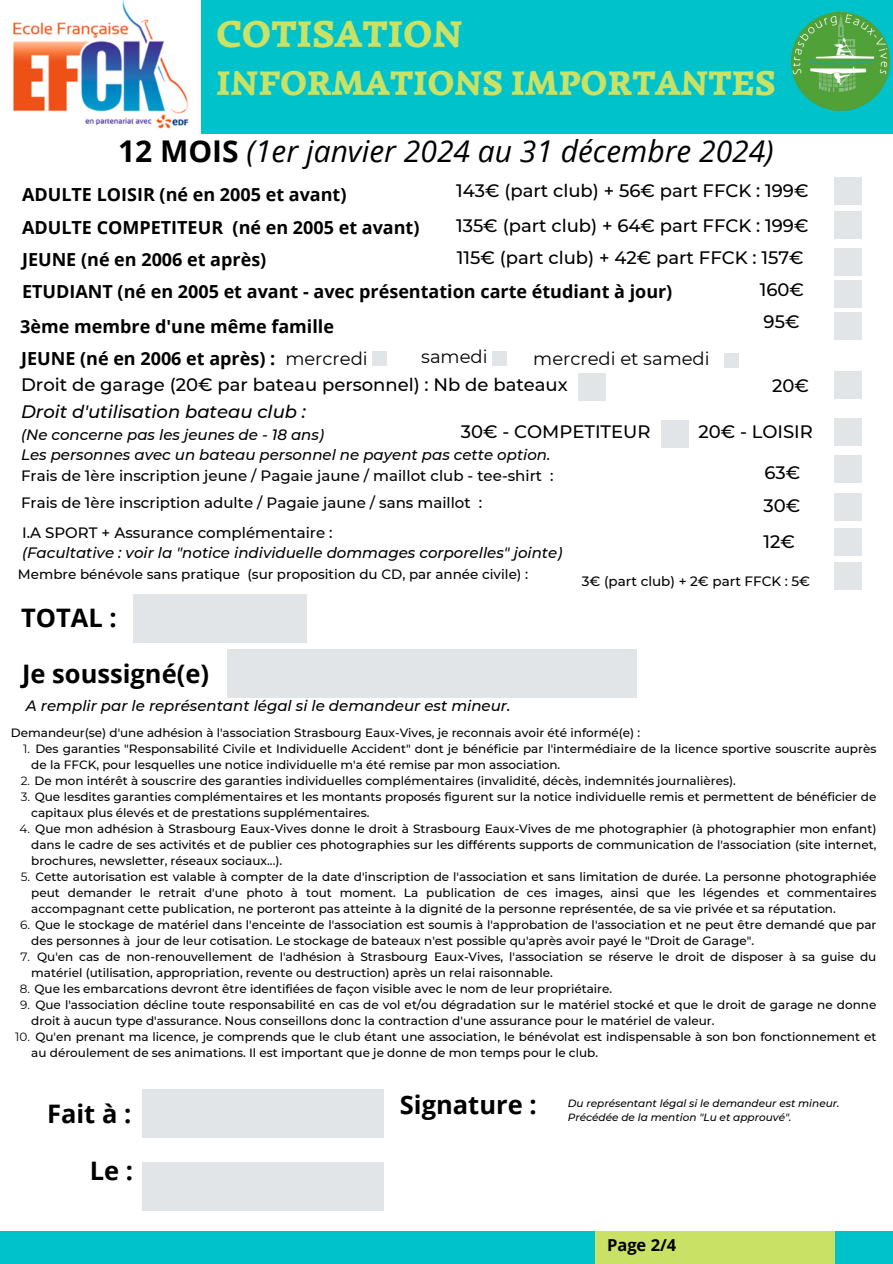
<style>
.page{position:relative;width:893px;height:1264px;background:#fff}
.page>*{position:absolute;margin:0;border:0;box-sizing:border-box;transform-origin:0 0}
.t1{font:italic 900 37.5px "Simonetta";color:#c9e265}
.t2{font:italic 900 34.5px "Simonetta";color:#c9e265}
.t3{font:italic 30px "Open Sans";color:#000}
.t4{font:700 25.5px "Open Sans";color:#000}
.t5{font:700 18px "Open Sans";color:#000}
.t6{font:500 18px "Montserrat";color:#000}
.t7{font:18px "Montserrat";color:#000}
.t8{font:italic 500 18px "Montserrat";color:#000}
.t9{font:700 16.5px "Open Sans";color:#000}
.t10{font:italic 500 15px "Montserrat";color:#000}
.t11{font:500 15px "Montserrat";color:#000}
.t12{font:500 13.5px "Montserrat";color:#000}
.t13{font:500 12px/16px "Montserrat";color:#000}
.t14{font:12px "Montserrat";color:#000}
.t15{font:italic 500 10.5px "Montserrat";color:#000}
.s1{font-weight:700;font-style:normal}
.s2{font-weight:400}
</style>
<div class="page">
<div style="left:0;top:0;width:892px;height:133px;background:#00c2cb"></div>
<div style="left:0;top:1231px;width:892px;height:32px;background:#00c2cb"></div>
<div style="left:595px;top:1231px;width:239px;height:32px;background:#c9e265"></div>
<img style="left:791px;top:12px;width:98px;height:98px">
<img style="left:0;top:0;width:201px;height:133px">
<div style="left:834px;top:312px;width:27px;height:27px;background:#e1e5e7"></div>
<div style="left:834px;top:528px;width:27px;height:27px;background:#e1e5e7"></div>
<div style="left:834px;top:562px;width:27px;height:27px;background:#e1e5e7"></div>
<div style="left:133px;top:594px;width:174px;height:48px;background:#e1e5e7"></div>
<div style="left:227px;top:649px;width:409px;height:49px;background:#e1e5e7"></div>
<div style="left:143px;top:1089px;width:241px;height:48px;background:#e1e5e7"></div>
<div style="left:143px;top:1161px;width:241px;height:49px;background:#e1e5e7"></div>
<div style="left:834px;top:177px;width:27px;height:27px;background:#e1e5e7"></div>
<div style="left:834px;top:211px;width:27px;height:27px;background:#e1e5e7"></div>
<div style="left:834px;top:248px;width:27px;height:27px;background:#e1e5e7"></div>
<div style="left:834px;top:280px;width:27px;height:27px;background:#e1e5e7"></div>
<div style="left:661px;top:420px;width:27px;height:27px;background:#e1e5e7"></div>
<div style="left:834px;top:418px;width:27px;height:27px;background:#e1e5e7"></div>
<div style="left:834px;top:371px;width:27px;height:27px;background:#e1e5e7"></div>
<div style="left:834px;top:493px;width:27px;height:27px;background:#e1e5e7"></div>
<div style="left:372px;top:351px;width:14px;height:15px;background:#e1e5e7"></div>
<div style="left:492px;top:351px;width:15px;height:15px;background:#e1e5e7"></div>
<div style="left:724px;top:353px;width:15px;height:15px;background:#e1e5e7"></div>
<div style="left:834px;top:456px;width:27px;height:27px;background:#e1e5e7"></div>
<div style="left:579px;top:373px;width:27px;height:27px;background:#e1e5e7"></div>
<p class="t1" style="left:216px;top:11px;width:248px">COTISATION</p>
<p class="t2" style="left:216px;top:62px;width:561px">INFORMATIONS IMPORTANTES</p>
<p class="t3" style="left:118px;top:130px;width:657px"><span class="s1">12 MOIS</span> (1er janvier 2024 au 31 décembre 2024)</p>
<p class="t5" style="left:22px;top:181px;width:326px">ADULTE LOISIR (né en 2005 et avant)</p>
<p class="t6" style="left:456px;top:180px;width:354px">143€ (part club) + 56€ part FFCK : 199€</p>
<p class="t5" style="left:22px;top:215px;width:399px">ADULTE COMPETITEUR (né en 2005 et avant)</p>
<p class="t6" style="left:456px;top:215px;width:354px">135€ (part club) + 64€ part FFCK : 199€</p>
<p class="t5" style="left:22px;top:246px;width:246px">JEUNE (né en 2006 et après)</p>
<p class="t6" style="left:456px;top:246px;width:348px">115€ (part club) + 42€ part FFCK : 157€</p>
<p class="t5" style="left:22px;top:279px;width:651px">ETUDIANT (né en 2005 et avant - avec présentation carte étudiant à jour)</p>
<p class="t6" style="left:759px;top:278px;width:46px">160€</p>
<p class="t5" style="left:20px;top:313px;width:315px">3ème membre d'une même famille</p>
<p class="t6" style="left:763px;top:310px;width:37px">95€</p>
<p class="t5" style="left:21px;top:346px;width:255px">JEUNE (né en 2006 et après) :</p>
<p class="t7" style="left:285px;top:348px;width:84px">mercredi</p>
<p class="t7" style="left:421px;top:345px;width:68px">samedi</p>
<p class="t7" style="left:533px;top:347px;width:178px">mercredi et samedi</p>
<p class="t6" style="left:21px;top:374px;width:548px">Droit de garage (20€ par bateau personnel) : Nb de bateaux</p>
<p class="t6" style="left:772px;top:375px;width:38px">20€</p>
<p class="t8" style="left:21px;top:400px;width:286px">Droit d'utilisation bateau club :</p>
<p class="t10" style="left:21px;top:425px;width:304px">(Ne concerne pas les jeunes de - 18 ans)</p>
<p class="t10" style="left:21px;top:446px;width:531px">Les personnes avec un bateau personnel ne payent pas cette option.</p>
<p class="t6" style="left:460px;top:420px;width:191px">30€ - COMPETITEUR</p>
<p class="t6" style="left:698px;top:421px;width:116px">20€ - LOISIR</p>
<p class="t11" style="left:21px;top:466px;width:534px">Frais de 1ère inscription jeune / Pagaie jaune / maillot club - tee-shirt :</p>
<p class="t6" style="left:764px;top:461px;width:37px">63€</p>
<p class="t11" style="left:21px;top:493px;width:462px">Frais de 1ère inscription adulte / Pagaie jaune / sans maillot :</p>
<p class="t6" style="left:763px;top:494px;width:38px">30€</p>
<p class="t11" style="left:22px;top:523px;width:312px">I.A SPORT + Assurance complémentaire :</p>
<p class="t10" style="left:22px;top:543px;width:541px">(Facultative : voir la "notice individuelle dommages corporelles" jointe)</p>
<p class="t12" style="left:18px;top:566px;width:511px">Membre bénévole sans pratique (sur proposition du CD, par année civile) :</p>
<p class="t6" style="left:763px;top:530px;width:33px">12€</p>
<p class="t12" style="left:581px;top:572px;width:230px">3€ (part club) + 2€ part FFCK : 5€</p>
<p class="t4" style="left:21px;top:600px;width:97px">TOTAL :</p>
<p class="t4" style="left:22px;top:655px;width:188px">Je soussigné(e)</p>
<p class="t10" style="left:26px;top:696px;width:486px">A remplir par le représentant légal si le demandeur est mineur.</p>
<p class="t13" style="left:11px;top:724px;width:630px">Demandeur(se) d'une adhésion à l'association Strasbourg Eaux-Vives, je reconnais avoir été informé(e) :</p>
<p class="t13" style="left:31px;top:740px;width:846px;text-indent:-8px"><span class="s2">1.</span> Des garanties "Responsabilité Civile et Individuelle Accident" dont je bénéficie par l'intermédiaire de la licence sportive souscrite auprès de la FFCK, pour lesquelles une notice individuelle m'a été remise par mon association.</p>
<p class="t13" style="left:21px;top:772px;width:716px"><span class="s2">2.</span> De mon intérêt à souscrire des garanties individuelles complémentaires (invalidité, décès, indemnités journalières).</p>
<p class="t13" style="left:31px;top:788px;width:846px;text-indent:-11px"><span class="s2">3.</span> Que lesdites garanties complémentaires et les montants proposés figurent sur la notice individuelle remis et permettent de bénéficier de capitaux plus élevés et de prestations supplémentaires.</p>
<p class="t13" style="left:31px;top:820px;width:846px;text-align:justify;text-indent:-12px"><span class="s2">4.</span> Que mon adhésion à Strasbourg Eaux-Vives donne le droit à Strasbourg Eaux-Vives de me photographier (à photographier mon enfant) dans le cadre de ses activités et de publier ces photographies sur les différents supports de communication de l'association (site internet, brochures, newsletter, réseaux sociaux...).</p>
<p class="t13" style="left:31px;top:868px;width:846px;text-align:justify;text-indent:-11px"><span class="s2">5.</span> Cette autorisation est valable à compter de la date d'inscription de l'association et sans limitation de durée. La personne photographiée peut demander le retrait d'une photo à tout moment. La publication de ces images, ainsi que les légendes et commentaires accompagnant cette publication, ne porteront pas atteinte à la dignité de la personne représentée, de sa vie privée et sa réputation.</p>
<p class="t13" style="left:31px;top:916px;width:846px;text-indent:-11px"><span class="s2">6.</span> Que le stockage de matériel dans l'enceinte de l'association est soumis à l'approbation de l'association et ne peut être demandé que par des personnes à jour de leur cotisation. Le stockage de bateaux n'est possible qu'après avoir payé le "Droit de Garage".</p>
<p class="t13" style="left:31px;top:948px;width:846px;text-indent:6px">Qu'en cas de non-renouvellement de l'adhésion à Strasbourg Eaux-Vives, l'association se réserve le droit de disposer à sa guise du matériel (utilisation, appropriation, revente ou destruction) après un relai raisonnable.</p>
<p class="t14" style="left:20px;top:949px;width:11px">7.</p>
<p class="t13" style="left:20px;top:980px;width:594px"><span class="s2">8.</span> Que les embarcations devront être identifiées de façon visible avec le nom de leur propriétaire.</p>
<p class="t13" style="left:31px;top:996px;width:846px;text-indent:-11px"><span class="s2">9.</span> Que l'association décline toute responsabilité en cas de vol et/ou dégradation sur le matériel stocké et que le droit de garage ne donne droit à aucun type d'assurance. Nous conseillons donc la contraction d'une assurance pour le matériel de valeur.</p>
<p class="t13" style="left:31px;top:1028px;width:846px;text-indent:-16px"><span class="s2">10.</span> Qu'en prenant ma licence, je comprends que le club étant une association, le bénévolat est indispensable à son bon fonctionnement et au déroulement de ses animations. Il est important que je donne de mon temps pour le club.</p>
<p class="t4" style="left:47px;top:1095px;width:86px">Fait à :</p>
<p class="t4" style="left:90px;top:1152px;width:45px">Le :</p>
<p class="t4" style="left:400px;top:1086px;width:138px">Signature :</p>
<p class="t15" style="left:568px;top:1096px;width:273px">Du représentant légal si le demandeur est mineur.</p>
<p class="t15" style="left:568px;top:1110px;width:225px">Précédée de la mention "Lu et approuvé".</p>
<p class="t9" style="left:607px;top:1233px;width:71px">Page 2/4</p>
</div>
